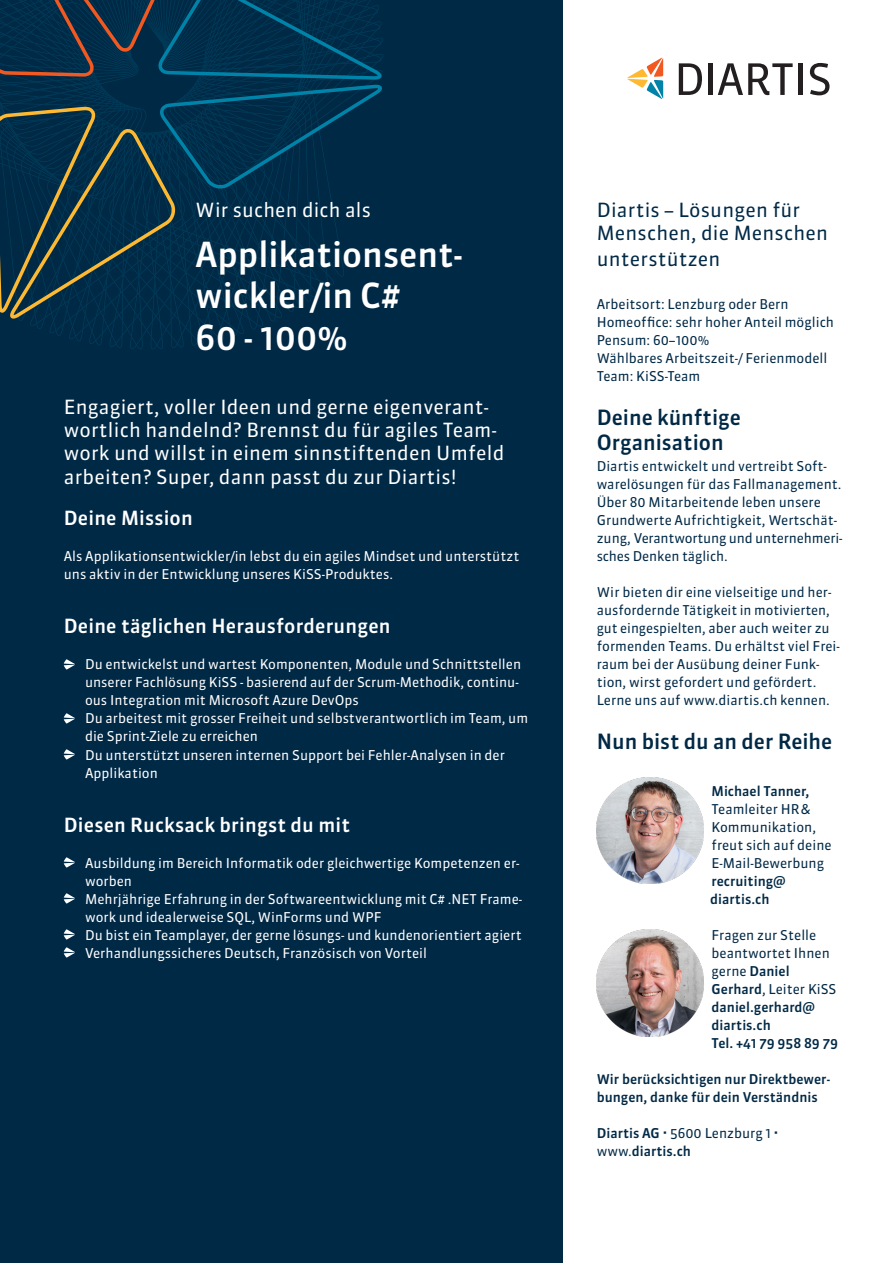
<style>
.page{position:relative;width:893px;height:1263px;background:#fff}
.page>*{position:absolute;margin:0;border:0;box-sizing:border-box;transform-origin:0 0}
._01_Titel{font:500 34.5px/41.4px "Sanuk OT";color:#fff}
._07_Zwischentitel_bl{font:500 21px "Sanuk OT";color:#002946}
._02_Lead{font:19.5px/23.4px "Sanuk OT";letter-spacing:.01em;color:#fff}
._04_Zwischentitel{font:500 19.5px "Sanuk OT";letter-spacing:.01em;color:#fff}
._02_Lead-2{font:19.5px "Sanuk OT";letter-spacing:.01em;color:#002946}
._03_Lead_Einzug{font:19.5px "Sanuk OT";letter-spacing:.01em;color:#fff}
._05_Grundtext{font:13.5px/18px "Sanuk OT";color:#002946}
._06_Aufzaehlung{font:13.5px/18px "Sanuk OT";color:#fff}
._05_Grundtext-2{font:500 13.5px/18px "Sanuk OT";color:#002946}
._05_Grundtext-3{font:13.5px/18px "Sanuk OT";color:#fff}
.s1{font-weight:500}
.s2{font-weight:400}
</style>
<div class="page">
<div style="left:0;top:0;width:563px;height:1263px;background:#002946"></div>
<svg style="left:0;top:0;width:382px;height:319px"></svg>
<svg style="left:627px;top:57px;width:36px;height:42px"></svg>
<svg style="left:679px;top:63px;width:23px;height:32px"></svg>
<div style="left:708px;top:63px;width:5px;height:32px;background:#231f20"></div>
<svg style="left:718px;top:63px;width:75px;height:32px"></svg>
<div style="left:798px;top:63px;width:5px;height:32px;background:#231f20"></div>
<svg style="left:810px;top:63px;width:19px;height:32px"></svg>
<svg style="left:64px;top:659px;width:11px;height:11px"></svg>
<svg style="left:64px;top:713px;width:11px;height:11px"></svg>
<svg style="left:64px;top:749px;width:11px;height:11px"></svg>
<svg style="left:64px;top:857px;width:11px;height:11px"></svg>
<svg style="left:64px;top:893px;width:11px;height:11px"></svg>
<svg style="left:64px;top:929px;width:11px;height:11px"></svg>
<svg style="left:64px;top:947px;width:11px;height:11px"></svg>
<img style="left:597px;top:777px;width:106px;height:107px">
<img style="left:597px;top:930px;width:106px;height:106px">
<p class="_03_Lead_Einzug" style="left:196px;top:198px;width:177px">Wir suchen dich als</p>
<p class="_01_Titel" style="left:196px;top:234px;width:268px">Applikationsent&shy;wickler/in C#<br>60 - 100%</p>
<p class="_02_Lead" style="left:64px;top:395px;width:442px">Engagiert, voller Ideen und gerne eigenverant&shy;wortlich handelnd? Brennst du für agiles Team&shy;work und willst in einem sinnstiftenden Umfeld arbeiten? Super, dann passt du zur Diartis!</p>
<p class="_04_Zwischentitel" style="left:64px;top:506px;width:131px">Deine Mission</p>
<p class="_05_Grundtext-3" style="left:64px;top:548px;width:457px">Als Applikationsentwickler/in lebst du ein agiles Mindset und unterstützt uns aktiv in der Entwicklung unseres KiSS-Produktes.</p>
<p class="_04_Zwischentitel" style="left:64px;top:614px;width:328px">Deine täglichen Herausforderungen</p>
<p class="_06_Aufzaehlung" style="left:85px;top:656px;width:438px">Du entwickelst und wartest Komponenten, Module und Schnittstellen unserer Fachlösung KiSS - basierend auf der Scrum-Methodik, continu&shy;ous Integration mit Microsoft Azure DevOps</p>
<p class="_06_Aufzaehlung" style="left:85px;top:710px;width:445px">Du arbeitest mit grosser Freiheit und selbstverantwortlich im Team, um die Sprint-Ziele zu erreichen</p>
<p class="_06_Aufzaehlung" style="left:85px;top:746px;width:421px">Du unterstützt unseren internen Support bei Fehler-Analysen in der<br>Applikation</p>
<p class="_04_Zwischentitel" style="left:64px;top:812px;width:288px">Diesen Rucksack bringst du mit</p>
<p class="_06_Aufzaehlung" style="left:85px;top:854px;width:436px">Ausbildung im Bereich Informatik oder gleichwertige Kompetenzen er&shy;worben</p>
<p class="_06_Aufzaehlung" style="left:85px;top:890px;width:439px">Mehrjährige Erfahrung in der Softwareentwicklung mit C# .NET Frame&shy;work und idealerweise SQL, WinForms und WPF</p>
<p class="_06_Aufzaehlung" style="left:85px;top:926px;width:438px">Du bist ein Teamplayer, der gerne lösungs- und kundenorientiert agiert</p>
<p class="_06_Aufzaehlung" style="left:85px;top:944px;width:343px">Verhandlungssicheres Deutsch, Französisch von Vorteil</p>
<p class="_02_Lead-2" style="left:597px;top:198px;width:205px">Diartis – Lösungen für</p>
<p class="_02_Lead-2" style="left:597px;top:221px;width:233px">Menschen, die Menschen</p>
<p class="_02_Lead-2" style="left:597px;top:246px;width:125px">unterstützen</p>
<p class="_05_Grundtext" style="left:597px;top:296px;width:193px">Arbeitsort: Lenzburg oder Bern</p>
<p class="_05_Grundtext" style="left:597px;top:314px;width:239px">Homeoffice: sehr hoher Anteil möglich</p>
<p class="_05_Grundtext" style="left:597px;top:332px;width:114px">Pensum: 60–100%</p>
<p class="_05_Grundtext" style="left:597px;top:350px;width:232px">Wählbares Arbeitszeit-/ Ferienmodell</p>
<p class="_05_Grundtext" style="left:597px;top:368px;width:105px">Team: KiSS-Team</p>
<p class="_07_Zwischentitel_bl" style="left:597px;top:404px;width:146px">Deine künftige</p>
<p class="_07_Zwischentitel_bl" style="left:597px;top:429px;width:128px">Organisation</p>
<p class="_05_Grundtext" style="left:597px;top:458px;width:247px">Diartis entwickelt und vertreibt Soft&shy;warelösungen für das Fallmanagement.<br>Über 80 Mitarbeitende leben unsere Grundwerte Aufrichtigkeit, Wertschät&shy;zung, Verantwortung und unternehmeri&shy;sches Denken täglich.</p>
<p class="_05_Grundtext" style="left:597px;top:584px;width:245px">Wir bieten dir eine vielseitige und her&shy;ausfordernde Tätigkeit in motivierten, gut eingespielten, aber auch weiter zu formenden Teams. Du erhältst viel Frei&shy;raum bei der Ausübung deiner Funk&shy;tion, wirst gefordert und gefördert.<br>Lerne uns auf www.diartis.ch kennen.</p>
<p class="_07_Zwischentitel_bl" style="left:597px;top:728px;width:237px">Nun bist du an der Reihe</p>
<p class="_05_Grundtext" style="left:711px;top:782px;width:122px"><span class="s1">Michael Tanner,<br></span>Teamleiter HR&amp;<br>Kommunikation, freut sich auf deine<br>E-Mail-Bewerbung</p>
<p class="_05_Grundtext-2" style="left:710px;top:872px;width:77px">recruiting@ diartis.ch</p>
<p class="_05_Grundtext" style="left:711px;top:926px;width:126px">Fragen zur Stelle beantwortet Ihnen gerne <span class="s1">Daniel<br>Gerhard</span>, Leiter KiSS</p>
<p class="_05_Grundtext-2" style="left:711px;top:998px;width:128px">daniel.gerhard@ diartis.ch<br>Tel. +41 79 958 89 79</p>
<p class="_05_Grundtext-2" style="left:597px;top:1070px;width:235px">Wir berücksichtigen nur Direktbewer&shy;bungen, danke für dein Verständnis</p>
<p class="_05_Grundtext" style="left:597px;top:1124px;width:183px"><span class="s1">Diartis AG</span> <sup>•</sup> 5600 Lenzburg 1 <sup>•</sup></p>
<p class="_05_Grundtext-2" style="left:597px;top:1142px;width:96px"><span class="s2">www.</span>diartis.ch</p>
</div>
